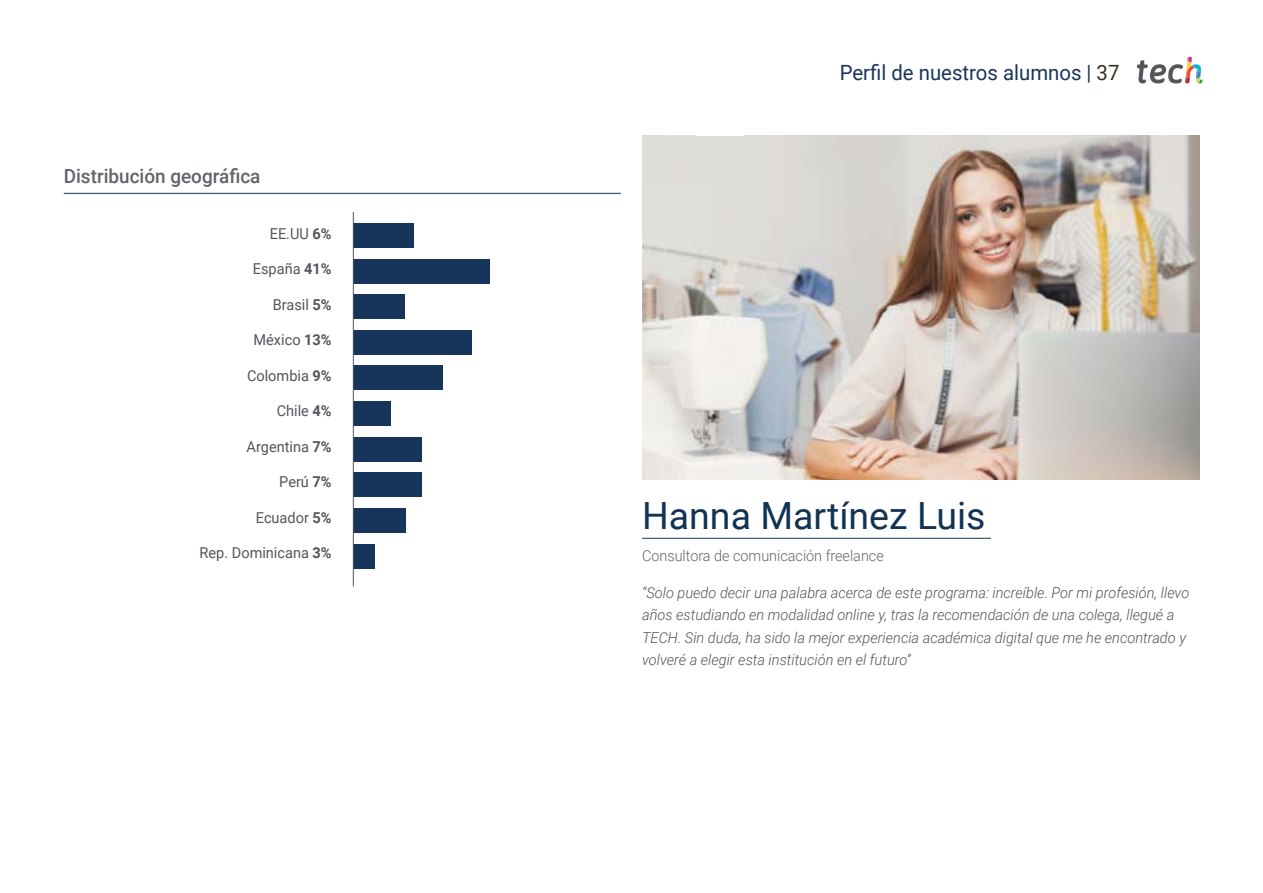
<style>
.page{position:relative;width:1263px;height:893px;background:#fff}
.page>*{position:absolute;margin:0;border:0;box-sizing:border-box;transform-origin:0 0}
.t1{font:37.5px "Roboto";color:#123352}
.t2{font:21px "Roboto";color:#1a355c}
.t3{font:500 19.5px "Roboto";color:#61646a}
.t4{font:italic 300 15px/22.5px "Roboto";color:#52555b}
.t5{font:15px "Roboto";color:#52555b}
.t6{font:300 15px "Roboto";color:#61646a;scale:.96 1}
.s1{font-weight:700}
.s2{color:#312e20}
</style>
<div class="page">
<svg style="left:1137px;top:57px;width:65px;height:27px"></svg>
<hr style="left:642px;top:538px;width:349px;height:1px;background:#123352">
<img style="left:642px;top:136px;width:557px;height:343px">
<hr style="left:64px;top:193px;width:557px;height:1px;background:#17355b">
<div style="left:353px;top:223px;width:61px;height:25px;background:#17355b"></div>
<div style="left:353px;top:401px;width:38px;height:25px;background:#17355b"></div>
<div style="left:353px;top:259px;width:137px;height:24px;background:#17355b"></div>
<div style="left:353px;top:437px;width:68px;height:24px;background:#17355b"></div>
<div style="left:354px;top:508px;width:52px;height:25px;background:#17355b"></div>
<div style="left:353px;top:294px;width:52px;height:25px;background:#17355b"></div>
<div style="left:353px;top:472px;width:68px;height:25px;background:#17355b"></div>
<div style="left:354px;top:544px;width:21px;height:24px;background:#17355b"></div>
<div style="left:353px;top:330px;width:119px;height:25px;background:#17355b"></div>
<div style="left:353px;top:366px;width:90px;height:24px;background:#17355b"></div>
<hr style="left:353px;top:212px;width:1px;height:374px;background:#52555b">
<h3 class="t3" style="left:64px;top:162px;width:198px">Distribución geográfica</h3>
<p class="t5" style="left:270px;top:223px;width:63px">EE.UU <span class="s1">6%</span></p>
<p class="t5" style="left:253px;top:258px;width:80px">España <span class="s1">41%</span></p>
<p class="t5" style="left:273px;top:294px;width:60px">Brasil <span class="s1">5%</span></p>
<p class="t5" style="left:254px;top:329px;width:80px">México <span class="s1">13%</span></p>
<p class="t5" style="left:247px;top:365px;width:86px">Colombia <span class="s1">9%</span></p>
<p class="t5" style="left:277px;top:400px;width:56px">Chile <span class="s1">4%</span></p>
<p class="t5" style="left:247px;top:436px;width:87px">Argentina <span class="s1">7%</span></p>
<p class="t5" style="left:279px;top:471px;width:54px">Perú <span class="s1">7%</span></p>
<p class="t5" style="left:256px;top:507px;width:77px">Ecuador <span class="s1">5%</span></p>
<p class="t5" style="left:200px;top:542px;width:134px">Rep. Dominicana <span class="s1">3%</span></p>
<h2 class="t2" style="left:840px;top:57px;width:281px">Perfil de nuestros alumnos | <span class="s2">37</span></h2>
<h1 class="t1" style="left:642px;top:489px;width:345px">Hanna Martínez Luis</h1>
<p class="t6" style="left:642px;top:545px;width:253px">Consultora de comunicación freelance</p>
<p class="t4" style="left:642px;top:580px;width:549px">“Solo puedo decir una palabra acerca de este programa: increíble. Por mi profesión, llevo años estudiando en modalidad online y, tras la recomendación de una colega, llegué a TECH. Sin duda, ha sido la mejor experiencia académica digital que me he encontrado y volveré a elegir esta institución en el futuro”</p>
</div>
